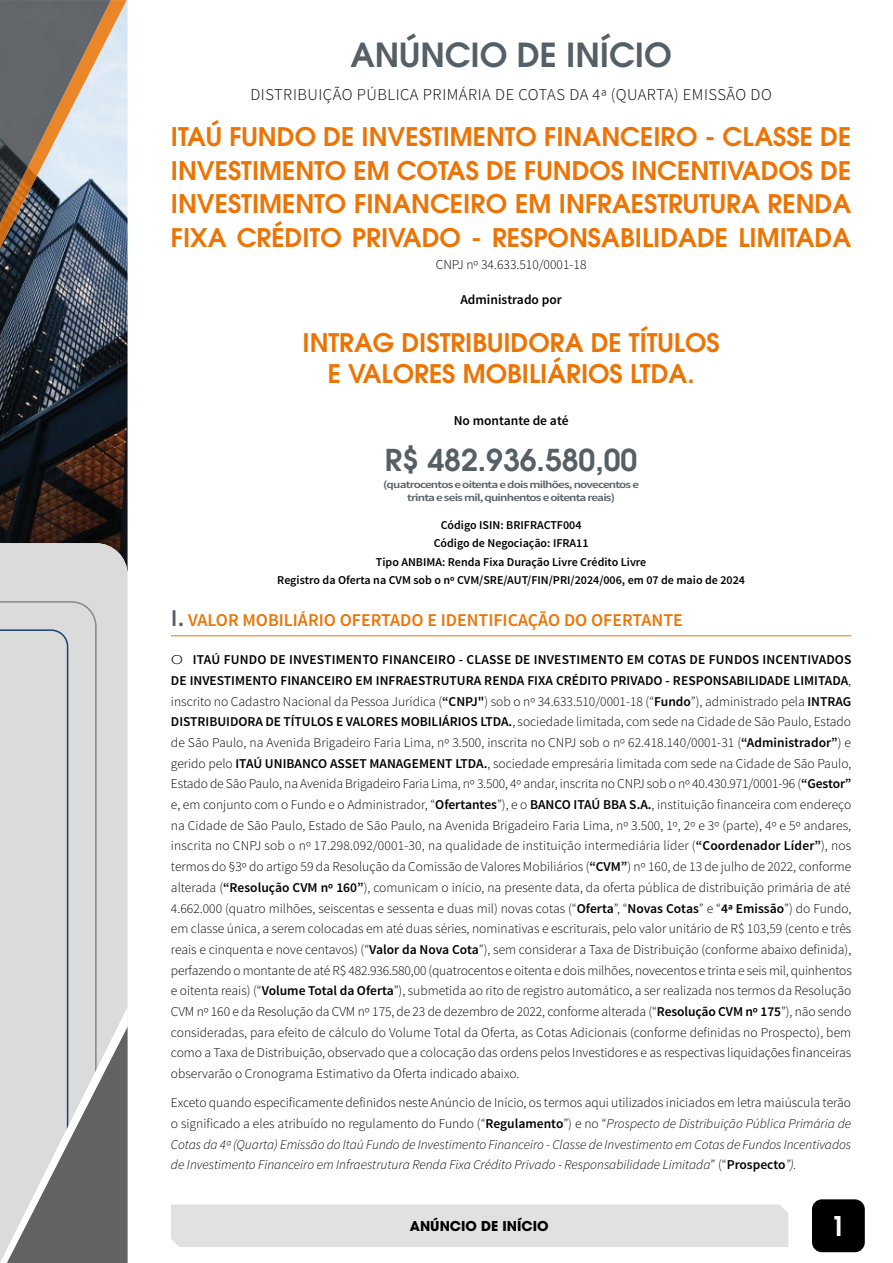
<style>
.page{position:relative;width:893px;height:1263px;background:#fff}
.page>*{position:absolute;margin:0;border:0;box-sizing:border-box;transform-origin:0 0}
.t1{font:600 33px "ITC Avant Garde Pro";color:#555f66}
.t2{font:600 30px "ITC Avant Garde Pro";color:#555f66}
.t3{font:600 27px "ITC Avant Garde Pro";color:#fff}
.t4{font:600 25.5px/33.5px "ITC Avant Garde Pro";color:#ec7404;text-align:justify}
.t5{font:600 18px "Source Sans Pro";color:#ec7404}
.t6{font:300 16.5px "Source Sans Pro";letter-spacing:.03em;color:#000}
.t7{font:300 13.5px/20.7px "Source Sans Pro";color:#000;text-align:justify;scale:1.41 1}
.t8{font:italic 300 13.5px/20.7px "Source Sans Pro";color:#000;text-align:justify}
.t9{font:600 13.5px "Source Sans Pro";color:#000}
.t10{font:300 13.5px "Source Sans Pro";color:#000}
.t11{font:700 13.5px "ITC Avant Garde Pro";color:#000}
.t12{font:600 12px/18.5px "Source Sans Pro";color:#000;text-align:center}
.t13{font:600 10.5px/13px "Source Sans Pro";letter-spacing:-.06em;color:#555f66;text-align:center;scale:1.25 1}
.s1{font-size:24px;color:#555f66}
.s2{font-weight:600}
.s3{font-style:normal}
.s4{font-weight:600;font-style:normal}
</style>
<div class="page">
<div style="left:171px;top:1204px;width:617px;height:43px;background:#e1e1e1"></div>
<div style="left:812px;top:1199px;width:53px;height:53px;background:#000;border-radius:10px"></div>
<img style="left:0;top:0;width:128px;height:465px">
<img style="left:0;top:0;width:127px;height:248px">
<img style="left:0;top:0;width:111px;height:223px">
<svg style="left:0;top:465px;width:128px;height:164px;background:#746e6b"></svg>
<svg style="left:0;top:601px;width:97px;height:28px;background:#d5d5d5"></svg>
<svg style="left:0;top:629px;width:128px;height:634px;background:#c4c4c4"></svg>
<hr style="left:171px;top:635px;width:680px;height:1px;background:#ec7404">
<h1 class="t1" style="left:350px;top:33px;width:323px">ANÚNCIO DE INÍCIO</h1>
<p class="t6" style="left:250px;top:84px;width:523px">DISTRIBUIÇÃO PÚBLICA PRIMÁRIA DE COTAS DA 4ª (QUARTA) EMISSÃO DO</p>
<h3 class="t4" style="left:171px;top:120px;width:682px">ITAÚ FUNDO DE INVESTIMENTO FINANCEIRO - CLASSE DE INVESTIMENTO EM COTAS DE FUNDOS INCENTIVADOS DE INVESTIMENTO FINANCEIRO EM INFRAESTRUTURA RENDA FIXA CRÉDITO PRIVADO - RESPONSABILIDADE LIMITADA</h3>
<p class="t10" style="left:436px;top:256px;width:152px">CNPJ nº 34.633.510/0001-18</p>
<p class="t9" style="left:460px;top:291px;width:103px">Administrado por</p>
<h3 class="t4" style="left:302px;top:327px;width:419px;line-height:31px;text-align:center">INTRAG DISTRIBUIDORA DE TÍTULOS<br>E VALORES MOBILIÁRIOS LTDA.</h3>
<p class="t9" style="left:454px;top:412px;width:116px">No montante de até</p>
<h2 class="t2" style="left:385px;top:440px;width:254px">R$ 482.936.580,00</h2>
<p class="t13" style="left:383px;top:478px;width:206px">(quatrocentos e oitenta e dois milhões, novecentos e trinta e seis mil, quinhentos e oitenta reais)</p>
<p class="t12" style="left:277px;top:516px;width:469px">Código ISIN: BRIFRACTF004<br>Código de Negociação: IFRA11<br>Tipo ANBIMA: Renda Fixa Duração Livre Crédito Livre<br>Registro da Oferta na CVM sob o nº CVM/SRE/AUT/FIN/PRI/2024/006, em 07 de maio de 2024</p>
<h3 class="t5" style="left:171px;top:609px;width:513px"><span class="s1">I.</span> VALOR MOBILIÁRIO OFERTADO E IDENTIFICAÇÃO DO OFERTANTE</h3>
<p class="t7" style="left:171px;top:649px;width:484px">O <span class="s2">ITAÚ FUNDO DE INVESTIMENTO FINANCEIRO - CLASSE DE INVESTIMENTO EM COTAS DE FUNDOS INCENTIVADOS DE INVESTIMENTO FINANCEIRO EM INFRAESTRUTURA RENDA FIXA CRÉDITO PRIVADO - RESPONSABILIDADE LIMITADA</span>, inscrito no Cadastro Nacional da Pessoa Jurídica (<span class="s2">“CNPJ"</span>) sob o nº 34.633.510/0001-18 (“<span class="s2">Fundo</span>”), administrado pela <span class="s2">INTRAG DISTRIBUIDORA DE TÍTULOS E VALORES MOBILIÁRIOS LTDA.</span>, sociedade limitada, com sede na Cidade de São Paulo, Estado de São Paulo, na Avenida Brigadeiro Faria Lima, nº 3.500, inscrita no CNPJ sob o nº 62.418.140/0001-31 (<span class="s2">“Administrador”</span>) e gerido pelo <span class="s2">ITAÚ UNIBANCO ASSET MANAGEMENT LTDA.</span>, sociedade empresária limitada com sede na Cidade de São Paulo, Estado de São Paulo, na Avenida Brigadeiro Faria Lima, nº 3.500, 4º andar, inscrita no CNPJ sob o nº 40.430.971/0001-96 (<span class="s2">“Gestor” </span>e, em conjunto com o Fundo e o Administrador, “<span class="s2">Ofertantes</span>”), e o <span class="s2">BANCO ITAÚ BBA S.A.</span>, instituição financeira com endereço na Cidade de São Paulo, Estado de São Paulo, na Avenida Brigadeiro Faria Lima, nº 3.500, 1º, 2º e 3º (parte), 4º e 5º andares, inscrita no CNPJ sob o nº 17.298.092/0001-30, na qualidade de instituição intermediária líder (<span class="s2">“Coordenador Líder”</span>), nos termos do §3º do artigo 59 da Resolução da Comissão de Valores Mobiliários (<span class="s2">“CVM”</span>) nº 160, de 13 de julho de 2022, conforme alterada (<span class="s2">“Resolução CVM nº 160”</span>), comunicam o início, na presente data, da oferta pública de distribuição primária de até 4.662.000 (quatro milhões, seiscentas e sessenta e duas mil) novas cotas (“<span class="s2">Oferta</span>”, “<span class="s2">Novas Cotas</span>” e “<span class="s2">4ª Emissão</span>”) do Fundo, em classe única, a serem colocadas em até duas séries, nominativas e escriturais, pelo valor unitário de R$ 103,59 (cento e três reais e cinquenta e nove centavos) (“<span class="s2">Valor da Nova Cota</span>”), sem considerar a Taxa de Distribuição (conforme abaixo definida), perfazendo o montante de até R$ 482.936.580,00 (quatrocentos e oitenta e dois milhões, novecentos e trinta e seis mil, quinhentos e oitenta reais) (“<span class="s2">Volume Total da Oferta</span>”), submetida ao rito de registro automático, a ser realizada nos termos da Resolução CVM nº 160 e da Resolução da CVM nº 175, de 23 de dezembro de 2022, conforme alterada (“<span class="s2">Resolução CVM nº 175</span>”), não sendo consideradas, para efeito de cálculo do Volume Total da Oferta, as Cotas Adicionais (conforme definidas no Prospecto), bem como a Taxa de Distribuição, observado que a colocação das ordens pelos Investidores e as respectivas liquidações financeiras observarão o Cronograma Estimativo da Oferta indicado abaixo.</p>
<p class="t8" style="left:171px;top:1092px;width:682px"><span class="s3">Exceto quando especificamente definidos neste Anúncio de Início, os termos aqui utilizados iniciados em letra maiúscula terão o significado a eles atribuído no regulamento do Fundo (“</span><span class="s4">Regulamento</span><span class="s3">”) e no “</span>Prospecto de Distribuição Pública Primária de Cotas da 4ª (Quarta) Emissão do Itaú Fundo de Investimento Financeiro - Classe de Investimento em Cotas de Fundos Incentivados de Investimento Financeiro em Infraestrutura Renda Fixa Crédito Privado - Responsabilidade Limitada<span class="s3">” (“</span><span class="s4">Prospecto</span>”).</p>
<p class="t11" style="left:410px;top:1217px;width:140px">ANÚNCIO DE INÍCIO</p>
<h3 class="t3" style="left:831px;top:1208px;width:17px">1</h3>
</div>
